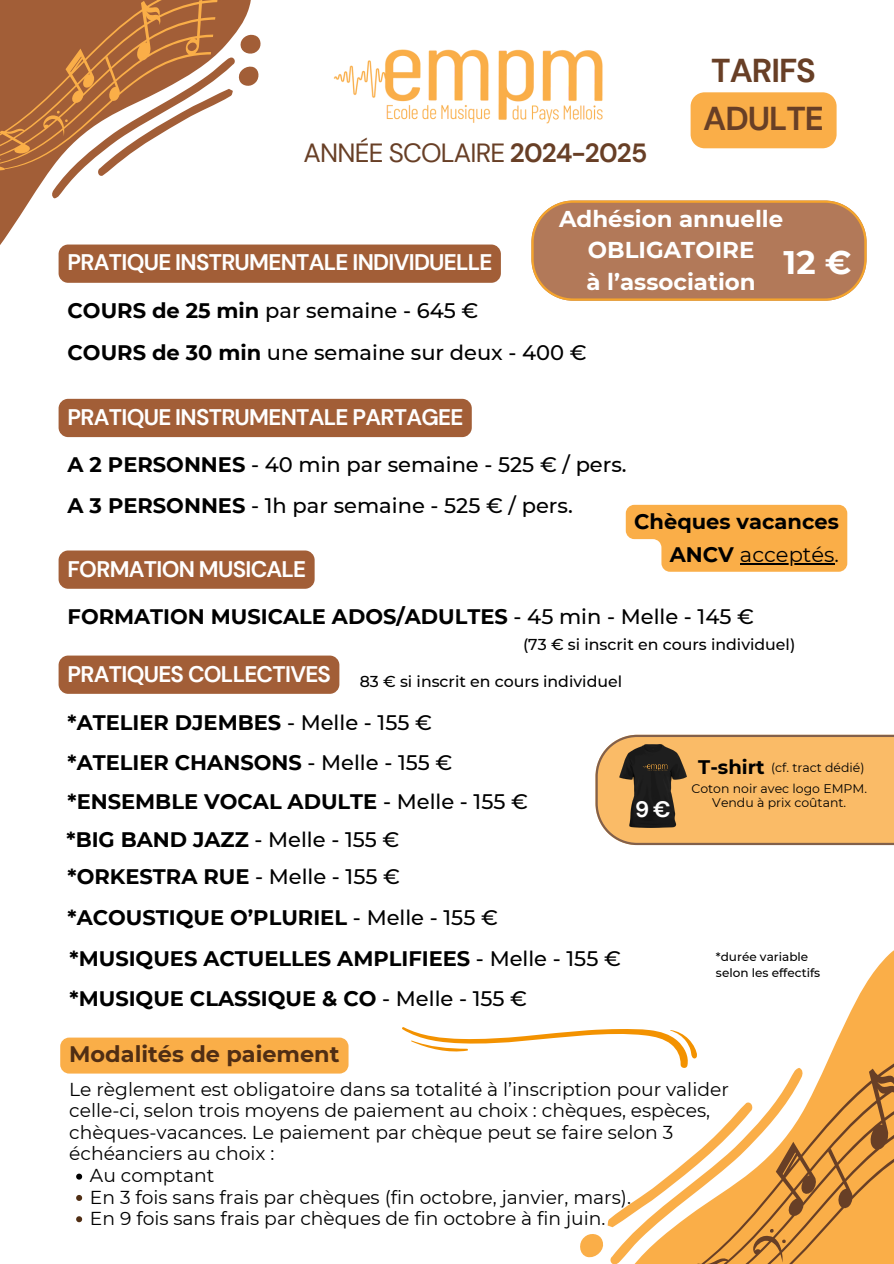
<style>
.page{position:relative;width:894px;height:1264px;background:#fff}
.page>*{position:absolute;margin:0;border:0;box-sizing:border-box;transform-origin:0 0}
.t1{font:700 33px "DM Sans";letter-spacing:-.03em;color:#683f26}
.t2{font:700 32.55px "Montserrat";color:#fff}
.t3{font:26.25px "DM Sans";letter-spacing:-.03em;color:#683f26}
.t4{font:700 22.95px/31.5px "Montserrat";color:#fff;text-align:center}
.t5{font:700 22.5px "DM Sans";letter-spacing:-.03em;color:#fff}
.t6{font:700 22.35px "Montserrat";color:#502e14}
.t7{font:700 22.2px "DM Sans";color:#fff}
.t8{font:700 21px/32.7px "Montserrat";color:#000;text-align:right}
.t9{font:500 21px "Montserrat";color:#000}
.t10{font:700 19.5px "Montserrat";color:#000}
.t11{font:18.75px/21.5px "Montserrat";color:#000}
.t12{font:500 15.75px "Montserrat";color:#000}
.t13{font:12.45px/13.4px "Montserrat";color:#000;text-align:center}
.t14{font:500 12px/16px "Montserrat";color:#000}
.s1{font-weight:700}
.s2{font-weight:400}
.s3{font-weight:500}
</style>
<div class="page">
<svg style="left:0;top:0;width:261px;height:271px"></svg>
<img style="left:334px;top:49px;width:269px;height:75px">
<svg style="left:531px;top:200px;width:335px;height:101px;background:#b9815e"></svg>
<div style="left:59px;top:655px;width:280px;height:38px;background:#a25e37;border-radius:10px"></div>
<div style="left:59px;top:244px;width:441px;height:39px;background:#a25e37;border-radius:10px"></div>
<div style="left:59px;top:399px;width:412px;height:38px;background:#a25e37;border-radius:10px"></div>
<div style="left:59px;top:550px;width:255px;height:38px;background:#a25e37;border-radius:10px"></div>
<svg style="left:595px;top:734px;width:298px;height:111px;background:#f3b86a"></svg>
<img style="left:619px;top:744px;width:67px;height:83px">
<img style="left:642px;top:762px;width:25px;height:9px">
<div style="left:690px;top:92px;width:146px;height:56px;background:#faae48"></div>
<div style="left:60px;top:1037px;width:288px;height:36px;background:#faae48"></div>
<svg style="left:76px;top:1173px;width:6px;height:6px"></svg>
<svg style="left:76px;top:1195px;width:6px;height:5px"></svg>
<svg style="left:76px;top:1216px;width:6px;height:6px"></svg>
<svg style="left:402px;top:958px;width:491px;height:306px"></svg>
<svg style="left:625px;top:505px;width:222px;height:66px;background:#f8b457"></svg>
<hr style="left:739px;top:563px;width:95px;height:1px;background:#000">
<h1 class="t1" style="left:711px;top:49px;width:106px">TARIFS</h1>
<h1 class="t3" style="left:303px;top:136px;width:345px">ANNÉE SCOLAIRE <span class="s1">2024-2025</span></h1>
<h5 class="t1" style="left:703px;top:98px;width:122px">ADULTE</h5>
<h4 class="t5" style="left:68px;top:248px;width:426px">PRATIQUE INSTRUMENTALE INDIVIDUELLE</h4>
<h5 class="t9" style="left:68px;top:297px;width:412px"><span class="s1">COURS de 25 min</span> par semaine - 645 €</h5>
<p class="t4" style="left:559px;top:203px;width:226px">Adhésion annuelle<br>OBLIGATOIRE<br>à l’association</p>
<p class="t2" style="left:783px;top:242px;width:69px">12 €</p>
<h5 class="t9" style="left:68px;top:340px;width:520px"><span class="s1">COURS de 30 min</span> une semaine sur deux - 400 €</h5>
<h4 class="t5" style="left:68px;top:402px;width:397px">PRATIQUE INSTRUMENTALE PARTAGEE</h4>
<h6 class="t9" style="left:68px;top:452px;width:560px"><span class="s1">A 2 PERSONNES</span> - 40 min par semaine - 525 € / pers.</h6>
<h5 class="t9" style="left:68px;top:493px;width:506px"><span class="s1">A 3 PERSONNES</span> - 1h par semaine - 525 € / pers.</h5>
<p class="t5" style="left:68px;top:554px;width:240px">FORMATION MUSICALE</p>
<h5 class="t8" style="left:634px;top:505px;width:206px">Chèques vacances<br>ANCV <span class="s2">acceptés.</span></h5>
<h4 class="t8" style="left:68px;top:600px;width:687px">FORMATION MUSICALE ADOS/ADULTES <span class="s3">- 45 min - Melle - 145 €</span></h4>
<h5 class="t5" style="left:68px;top:659px;width:265px">PRATIQUES COLLECTIVES</h5>
<h5 class="t12" style="left:523px;top:635px;width:274px">(73 € si inscrit en cours individuel)</h5>
<h5 class="t12" style="left:359px;top:672px;width:264px">83 € si inscrit en cours individuel</h5>
<h5 class="t8" style="left:68px;top:706px;width:366px">*ATELIER DJEMBES <span class="s3">- Melle - 155 €</span></h5>
<p class="t8" style="left:68px;top:746px;width:386px">*ATELIER CHANSONS <span class="s3">- Melle - 155 €</span></p>
<p class="t8" style="left:68px;top:785px;width:462px">*ENSEMBLE VOCAL ADULTE <span class="s3">- Melle - 155 €</span></p>
<h2 class="t8" style="left:67px;top:823px;width:334px">*BIG BAND JAZZ <span class="s3">- Melle - 155 €</span></h2>
<h3 class="t8" style="left:68px;top:860px;width:334px">*ORKESTRA RUE <span class="s3">- Melle - 155 €</span></h3>
<h5 class="t8" style="left:68px;top:901px;width:432px">*ACOUSTIQUE O’PLURIEL <span class="s3">- Melle - 155 €</span></h5>
<h4 class="t8" style="left:70px;top:942px;width:552px">*MUSIQUES ACTUELLES AMPLIFIEES <span class="s3">- Melle - 155 €</span></h4>
<h5 class="t8" style="left:70px;top:982px;width:459px">*MUSIQUE CLASSIQUE &amp; CO <span class="s3">- Melle - 155 €</span></h5>
<h4 class="t7" style="left:635px;top:795px;width:37px">9€</h4>
<p class="t10" style="left:698px;top:754px;width:68px">T-shirt</p>
<p class="t13" style="left:691px;top:782px;width:177px">Coton noir avec logo EMPM.<br>Vendu à prix coûtant.</p>
<p class="t13" style="left:771px;top:760px;width:95px">(cf. tract dédié)</p>
<p class="t14" style="left:715px;top:948px;width:106px">*durée variable selon les effectifs</p>
<h5 class="t6" style="left:69px;top:1040px;width:272px">Modalités de paiement</h5>
<h5 class="t11" style="left:69px;top:1078px;width:661px">Le règlement est obligatoire dans sa totalité à l’inscription pour valider celle-ci, selon trois moyens de paiement au choix : chèques, espèces, chèques-vacances. Le paiement par chèque peut se faire selon 3 échéanciers au choix :</h5>
<p class="t11" style="left:90px;top:1164px;width:126px">Au comptant</p>
<p class="t11" style="left:90px;top:1186px;width:542px">En 3 fois sans frais par chèques (fin octobre, janvier, mars).</p>
<h5 class="t11" style="left:90px;top:1207px;width:517px">En 9 fois sans frais par chèques de fin octobre à fin juin.</h5>
</div>
